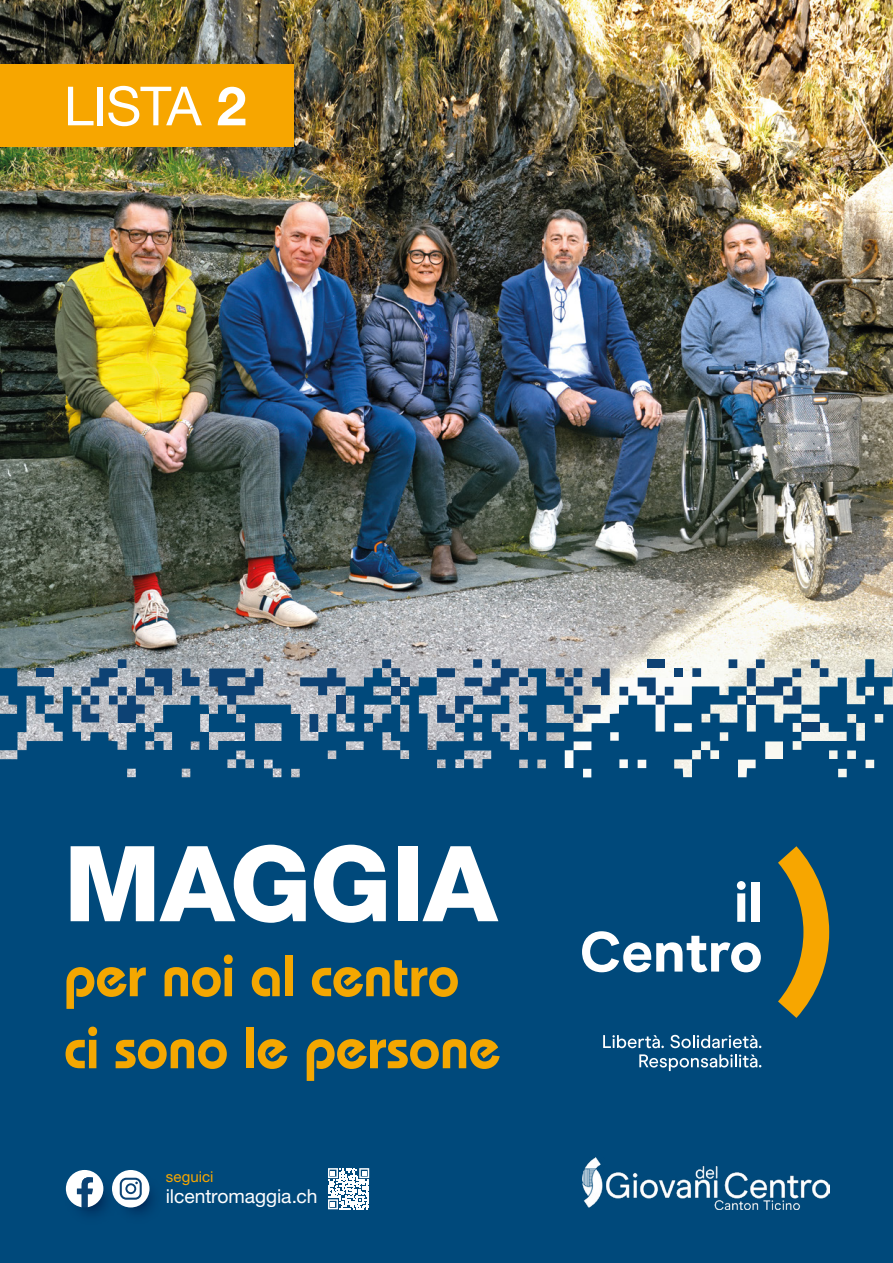
<style>
.page{position:relative;width:893px;height:1263px;background:#fff}
.page>*{position:absolute;margin:0;border:0;box-sizing:border-box;transform-origin:0 0}
.t1{font:800 105px "Helvetica Neue LT Std";letter-spacing:-.01em;color:#fff}
.t2{font:600 58.5px/72px "Bauhaus Std";letter-spacing:-.015em;color:#f4a701}
.t3{font:54px "Helvetica Neue LT Std";letter-spacing:-.015em;color:#fff}
.t4{font:19.2px "Helvetica Neue LT Std";letter-spacing:-.005em;color:#fff}
.t5{font:15px "Helvetica Neue LT Std";letter-spacing:.005em;color:#f7a600}
.s1{font-weight:700}
</style>
<div class="page">
<img style="left:0;top:0;width:893px;height:659px">
<svg style="left:0;top:659px;width:893px;height:604px;background:#0e5280"></svg>
<svg style="left:209px;top:668px;width:54px;height:37px;background:#547492"></svg>
<svg style="left:300px;top:668px;width:46px;height:27px"></svg>
<svg style="left:592px;top:668px;width:18px;height:27px"></svg>
<svg style="left:638px;top:677px;width:18px;height:18px"></svg>
<svg style="left:182px;top:668px;width:18px;height:18px"></svg>
<div style="left:36px;top:668px;width:18px;height:9px;background:#0d4274"></div>
<div style="left:647px;top:659px;width:17px;height:9px;background:#0d4274"></div>
<svg style="left:573px;top:705px;width:28px;height:18px"></svg>
<div style="left:656px;top:695px;width:9px;height:10px;background:#0d4274"></div>
<svg style="left:665px;top:687px;width:8px;height:8px"></svg>
<svg style="left:619px;top:687px;width:9px;height:8px"></svg>
<svg style="left:692px;top:668px;width:9px;height:9px"></svg>
<div style="left:674px;top:668px;width:8px;height:9px;background:#0d4274"></div>
<svg style="left:556px;top:668px;width:26px;height:27px"></svg>
<svg style="left:811px;top:659px;width:17px;height:18px"></svg>
<svg style="left:747px;top:659px;width:54px;height:46px;background:#91a5b2"></svg>
<svg style="left:728px;top:659px;width:9px;height:9px"></svg>
<svg style="left:382px;top:659px;width:18px;height:18px"></svg>
<svg style="left:81px;top:659px;width:91px;height:64px;background:#6f879e"></svg>
<svg style="left:309px;top:714px;width:9px;height:18px"></svg>
<div style="left:336px;top:695px;width:10px;height:19px;background:#0d4274"></div>
<svg style="left:437px;top:659px;width:91px;height:73px;background:#778fa6"></svg>
<div style="left:747px;top:695px;width:9px;height:10px;background:#0d4274"></div>
<div style="left:801px;top:723px;width:19px;height:9px;background:#0d4274"></div>
<div style="left:400px;top:677px;width:9px;height:9px;background:#0d4274"></div>
<div style="left:391px;top:686px;width:9px;height:9px;background:#0d4274"></div>
<svg style="left:582px;top:931px;width:179px;height:41px"></svg>
<svg style="left:737px;top:881px;width:9px;height:41px"></svg>
<div style="left:752px;top:882px;width:8px;height:40px;background:#fff"></div>
<svg style="left:603px;top:1035px;width:61px;height:13px"></svg>
<svg style="left:670px;top:1035px;width:91px;height:13px"></svg>
<svg style="left:639px;top:1054px;width:122px;height:17px;background:#447a9e"></svg>
<svg style="left:778px;top:846px;width:51px;height:172px;background:#78763e"></svg>
<div style="left:0;top:64px;width:293px;height:83px;background:#f7a600"></div>
<img style="left:119px;top:1173px;width:46px;height:53px">
<div style="left:112px;top:1170px;width:37px;height:37px;background:#fff;border-radius:50%"></div>
<svg style="left:120px;top:1178px;width:22px;height:22px"></svg>
<img style="left:64px;top:1172px;width:55px;height:55px">
<svg style="left:66px;top:1170px;width:37px;height:37px"></svg>
<img style="left:582px;top:1157px;width:247px;height:52px">
<svg style="left:328px;top:1168px;width:41px;height:41px"></svg>
<p class="t3" style="left:64px;top:74px;width:184px">LISTA <span class="s1">2</span></p>
<h1 class="t1" style="left:64px;top:821px;width:435px">MAGGIA</h1>
<p class="t2" style="left:64px;top:939px;width:439px">per noi al centro ci sono le persone</p>
<p class="t5" style="left:166px;top:1167px;width:49px">seguici</p>
<p class="t4" style="left:166px;top:1185px;width:153px">ilcentromaggia.ch</p>
</div>
